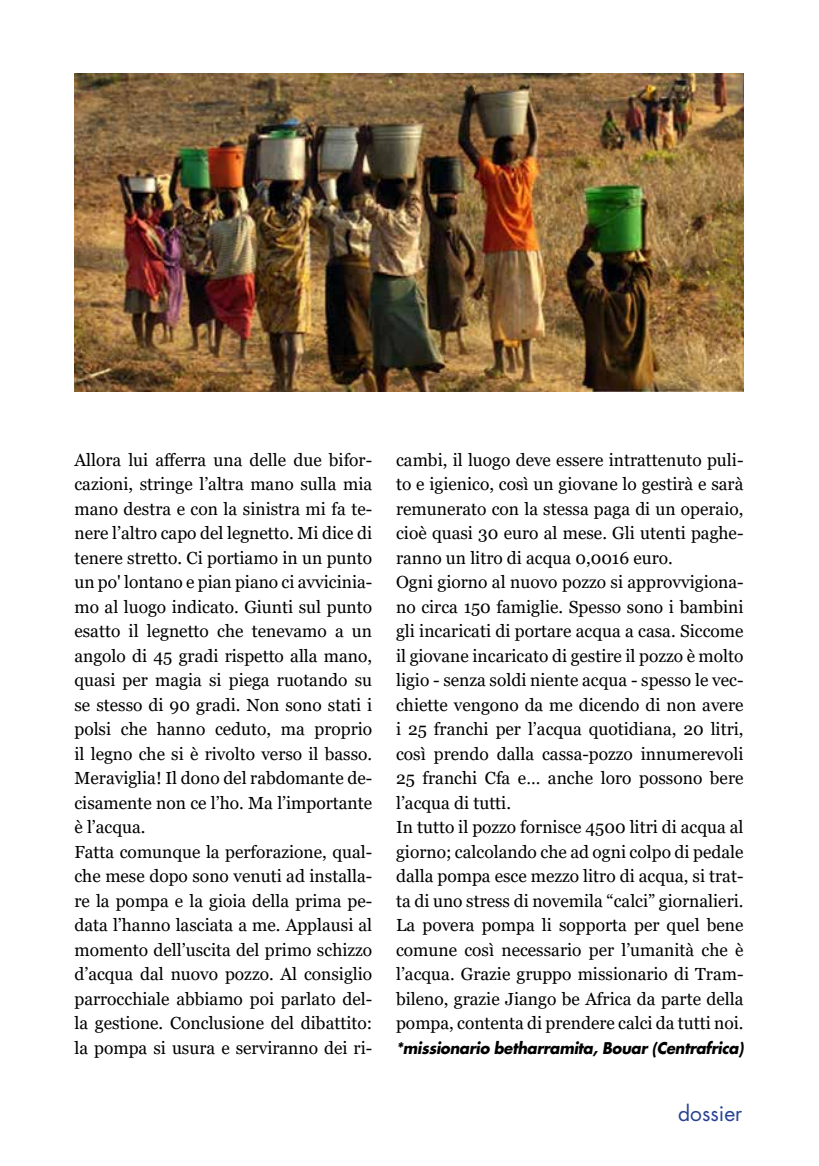
<style>
.page{position:relative;width:819px;height:1166px;background:#fff}
.page>*{position:absolute;margin:0;border:0;box-sizing:border-box;transform-origin:0 0}
.t1{font:21px "Futura";color:#274193}
.t2{font:17.5px/24.5px "Georgia";color:#000}
.t3{font:italic 700 15.75px "Futura";letter-spacing:-.02em;color:#000;scale:.94 1}
</style>
<div class="page">
<img style="left:74px;top:74px;width:669px;height:318px">
<p class="t2" style="left:74px;top:448px;width:299px">Allora lui afferra una delle due bifor&shy;cazioni, stringe l’altra mano sulla mia mano destra e con la sinistra mi fa te&shy;nere l’altro capo del legnetto. Mi dice di tenere stretto. Ci portiamo in un punto un po' lontano e pian piano ci avvicinia&shy;mo al luogo indicato. Giunti sul punto esatto il legnetto che tenevamo a un angolo di 45 gradi rispetto alla mano, quasi per magia si piega ruotando su se stesso di 90 gradi. Non sono stati i polsi che hanno ceduto, ma proprio il legno che si è rivolto verso il basso.<br>Meraviglia! Il dono del rabdomante de&shy;cisamente non ce l’ho. Ma l’importante è l’acqua.<br>Fatta comunque la perforazione, qual&shy;che mese dopo sono venuti ad installa&shy;re la pompa e la gioia della prima pe&shy;data l’hanno lasciata a me. Applausi al momento dell’uscita del primo schizzo d’acqua dal nuovo pozzo. Al consiglio parrocchiale abbiamo poi parlato del&shy;la gestione. Conclusione del dibattito: la pompa si usura e serviranno dei ri-</p>
<p class="t2" style="left:396px;top:448px;width:349px">cambi, il luogo deve essere intrattenuto puli&shy;to e igienico, così un giovane lo gestirà e sarà remunerato con la stessa paga di un operaio, cioè quasi 30 euro al mese. Gli utenti paghe&shy;ranno un litro di acqua 0,0016 euro.<br>Ogni giorno al nuovo pozzo si approvvigiona&shy;no circa 150 famiglie. Spesso sono i bambini gli incaricati di portare acqua a casa. Siccome il giovane incaricato di gestire il pozzo è molto ligio - senza soldi niente acqua - spesso le vec&shy;chiette vengono da me dicendo di non avere i 25 franchi per l’acqua quotidiana, 20 litri, così prendo dalla cassa-pozzo innumerevoli 25 franchi Cfa e… anche loro possono bere l’acqua di tutti.<br>In tutto il pozzo fornisce 4500 litri di acqua al giorno; calcolando che ad ogni colpo di pedale dalla pompa esce mezzo litro di acqua, si trat&shy;ta di uno stress di novemila “calci” giornalieri.<br>La povera pompa li sopporta per quel bene comune così necessario per l’umanità che è l’acqua. Grazie gruppo missionario di Tram&shy;bileno, grazie Jiango be Africa da parte della pompa, contenta di prendere calci da tutti noi.</p>
<p class="t3" style="left:396px;top:1037px;width:371px">*missionario betharramita, Bouar (Centrafrica)</p>
<p class="t1" style="left:678px;top:1099px;width:66px">dossier</p>
</div>
